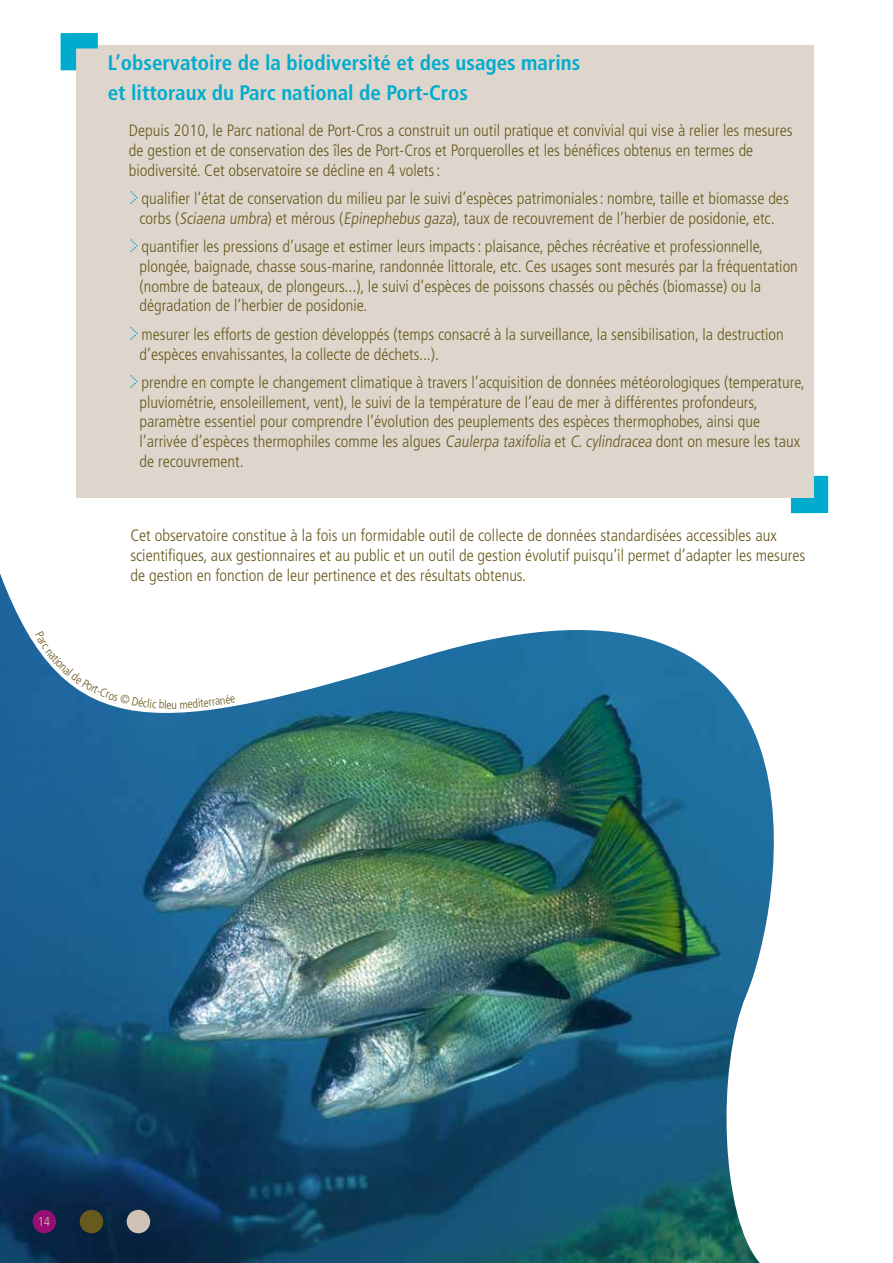
<style>
.page{position:relative;width:893px;height:1263px;background:#fff}
.page>*{position:absolute;margin:0;border:0;box-sizing:border-box;transform-origin:0 0}
.t1{font:700 condensed 21px/29.4px "Frutiger LT Std";color:#00accd}
.t2{font:300 condensed 16.5px/19.8px "Frutiger LT Std";color:#685a1d}
.t3{font:300 condensed 12.9px "Frutiger LT Std";color:#cec2b4}
</style>
<div class="page">
<img style="left:0;top:573px;width:774px;height:690px">
<svg style="left:791px;top:476px;width:37px;height:37px"></svg>
<div style="left:76px;top:45px;width:737px;height:452px;background:#ded6cd"></div>
<svg style="left:130px;top:191px;width:8px;height:13px"></svg>
<svg style="left:130px;top:239px;width:8px;height:13px"></svg>
<svg style="left:130px;top:327px;width:8px;height:13px"></svg>
<svg style="left:130px;top:375px;width:8px;height:13px"></svg>
<svg style="left:61px;top:33px;width:37px;height:37px"></svg>
<div style="left:127px;top:1210px;width:23px;height:23px;background:#cec2b4;border-radius:50%"></div>
<div style="left:80px;top:1210px;width:23px;height:23px;background:#685a1d;border-radius:50%"></div>
<div style="left:33px;top:1210px;width:23px;height:23px;background:#960e76;border-radius:50%"></div>
<svg style="left:35px;top:631px;width:201px;height:78px"></svg>
<p class="t1" style="left:108px;top:48px;width:474px">L’observatoire de la biodiversité et des usages marins et littoraux du Parc national de Port-Cros</p>
<p class="t2" style="left:129px;top:121px;width:665px">Depuis 2010, le Parc national de Port-Cros a construit un outil pratique et convivial qui vise à relier les mesures de gestion et de conservation des îles de Port-Cros et Porquerolles et les bénéfices obtenus en termes de biodiversité. Cet observatoire se décline en 4 volets:</p>
<p class="t2" style="left:139px;top:189px;width:651px">qualifier l’état de conservation du milieu par le suivi d’espèces patrimoniales: nombre, taille et biomasse des corbs (Sciaena umbra) et mérous (Epinephebus gaza), taux de recouvrement de l’herbier de posidonie, etc.</p>
<p class="t2" style="left:139px;top:237px;width:660px">quantifier les pressions d’usage et estimer leurs impacts: plaisance, pêches récréative et professionnelle, plongée, baignade, chasse sous-marine, randonnée littorale, etc. Ces usages sont mesurés par la fréquentation (nombre de bateaux, de plongeurs...), le suivi d’espèces de poissons chassés ou pêchés (biomasse) ou la dégradation de l’herbier de posidonie.</p>
<p class="t2" style="left:139px;top:324px;width:646px">mesurer les efforts de gestion développés (temps consacré à la surveillance, la sensibilisation, la destruction d’espèces envahissantes, la collecte de déchets...).</p>
<p class="t2" style="left:139px;top:372px;width:667px">prendre en compte le changement climatique à travers l’acquisition de données météorologiques (temperature, pluviométrie, ensoleillement, vent), le suivi de la température de l’eau de mer à différentes profondeurs, paramètre essentiel pour comprendre l’évolution des peuplements des espèces thermophobes, ainsi que l’arrivée d’espèces thermophiles comme les algues Caulerpa taxifolia et C.cylindracea dont on mesure les taux de recouvrement.</p>
<p class="t2" style="left:130px;top:526px;width:676px">Cet observatoire constitue à la fois un formidable outil de collecte de données standardisées accessibles aux scientifiques, aux gestionnaires et au public et un outil de gestion évolutif puisqu’il permet d’adapter les mesures de gestion en fonction de leur pertinence et des résultats obtenus.</p>
<p class="t3" style="left:38px;top:1214px;width:14px">14</p>
</div>
